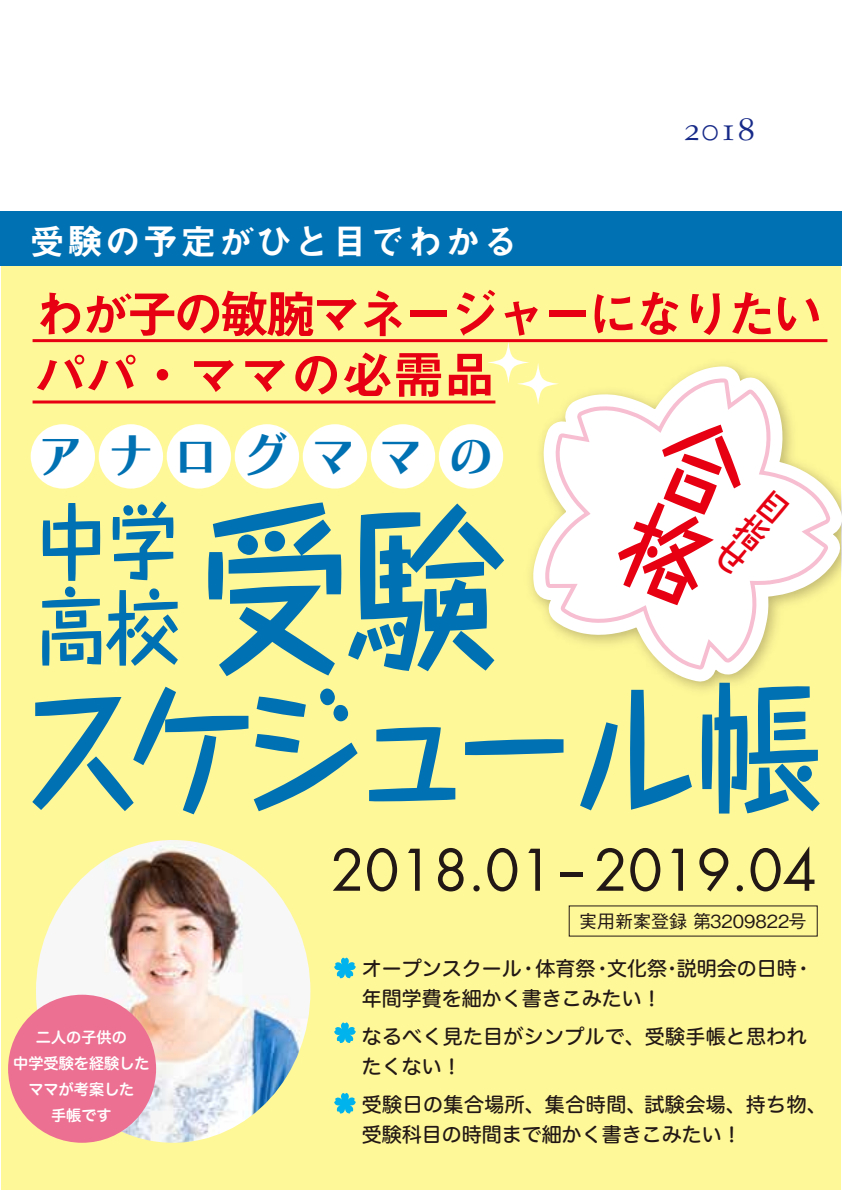
<style>
.page{position:relative;width:842px;height:1191px;background:#fff}
.page>*{position:absolute;margin:0;border:0;box-sizing:border-box;transform-origin:0 0}
.t1{font:700 175.2px "Taka Hand Std De";color:#0071b2;scale:.9 1}
.t2{font:700 141.4px "Taka Hand Std De";letter-spacing:-.14em;color:#0071b2;scale:.9 1}
.t3{font:700 82.6px/85.6px "Taka Hand Std De";color:#0071b2;scale:.9 1}
.t4{font:55.8px "Futura";color:#221815}
.t5{font:52px "Chiaro Std B";letter-spacing:.47em;color:#0071b2;scale:.9 1}
.t6{font:51.2px/61px "Midashi Go Pr 5 MB31";letter-spacing:-.1em;color:#e60012}
.t7{font:36px "Midashi Go Pr 5 MB31";letter-spacing:.05em;color:#fff}
.t8{font:36px "Garamond Three SC";color:#172a88}
.t9{font:20px/30px "Hira Maru Std W5";color:#221815}
.t10{font:500 18px "Gothic BBB Pr 5";color:#221815}
.t11{font:15.2px/25.8px "Hira Maru Std W6";color:#fff;text-align:center}
</style>
<div class="page">
<div style="left:1px;top:219px;width:839px;height:970px;background:#fff899"></div>
<div style="left:0;top:211px;width:842px;height:54px;background:#0071b2"></div>
<svg style="left:487px;top:341px;width:42px;height:42px"></svg>
<div style="left:31px;top:424px;width:64px;height:64px;background:#fff;border-radius:50%"></div>
<div style="left:99px;top:424px;width:64px;height:64px;background:#fff;border-radius:50%"></div>
<div style="left:167px;top:424px;width:64px;height:64px;background:#fff;border-radius:50%"></div>
<div style="left:235px;top:424px;width:64px;height:64px;background:#fff;border-radius:50%"></div>
<div style="left:303px;top:424px;width:64px;height:64px;background:#fff;border-radius:50%"></div>
<div style="left:371px;top:424px;width:64px;height:64px;background:#fff;border-radius:50%"></div>
<div style="left:439px;top:424px;width:64px;height:64px;background:#fff;border-radius:50%"></div>
<svg style="left:334px;top:957px;width:22px;height:21px"></svg>
<svg style="left:334px;top:1022px;width:22px;height:21px"></svg>
<svg style="left:334px;top:1093px;width:22px;height:20px"></svg>
<svg style="left:520px;top:344px;width:322px;height:360px"></svg>
<svg style="left:543px;top:373px;width:294px;height:302px"></svg>
<svg style="left:549px;top:382px;width:277px;height:283px;fill:#fff"></svg>
<img style="left:36px;top:840px;width:274px;height:302px">
<div style="left:8px;top:994px;width:148px;height:148px;background:#ec7092;border-radius:50%"></div>
<hr style="left:33px;top:339px;width:794px;height:3px;background:#e60012">
<hr style="left:33px;top:400px;width:462px;height:3px;background:#e60012">
<div style="left:607px;top:406px;width:183px;height:205px;background:#fff"></div>
<h3 class="t7" style="left:29px;top:212px;width:491px">受験の予定がひと目でわかる</h3>
<h3 class="t8" style="left:684px;top:110px;width:73px">2018</h3>
<h3 class="t6" style="left:34px;top:280px;width:790px">わが子の敏腕マネージャーになりたいパパ・ママの必需品</h3>
<h3 class="t5" style="left:37px;top:422px;width:510px">アナログママの</h3>
<h1 class="t1" style="left:196px;top:467px;width:345px">受験</h1>
<h3 class="t3" style="left:34px;top:491px;width:164px">中学高校</h3>
<h2 class="t2" style="left:19px;top:650px;width:894px">スケジュール帳</h2>
<h3 class="t4" style="left:330px;top:831px;width:488px">2018.01-2019.04</h3>
<p class="t11" style="left:13px;top:1024px;width:138px">二人の子供の<br>中学受験を経験したママが考案した<br>手帳です</p>
<p class="t10" style="left:579px;top:906px;width:229px">実用新案登録 第3209822号</p>
<p class="t9" style="left:362px;top:953px;width:453px">オープンスクール・体育祭・文化祭・説明会の日時・年間学費を細かく書きこみたい！</p>
<p class="t9" style="left:362px;top:1021px;width:446px">なるべく見た目がシンプルで、受験手帳と思われたくない！</p>
<p class="t9" style="left:362px;top:1089px;width:467px">受験日の集合場所、集合時間、試験会場、持ち物、受験科目の時間まで細かく書きこみたい！</p>
</div>
